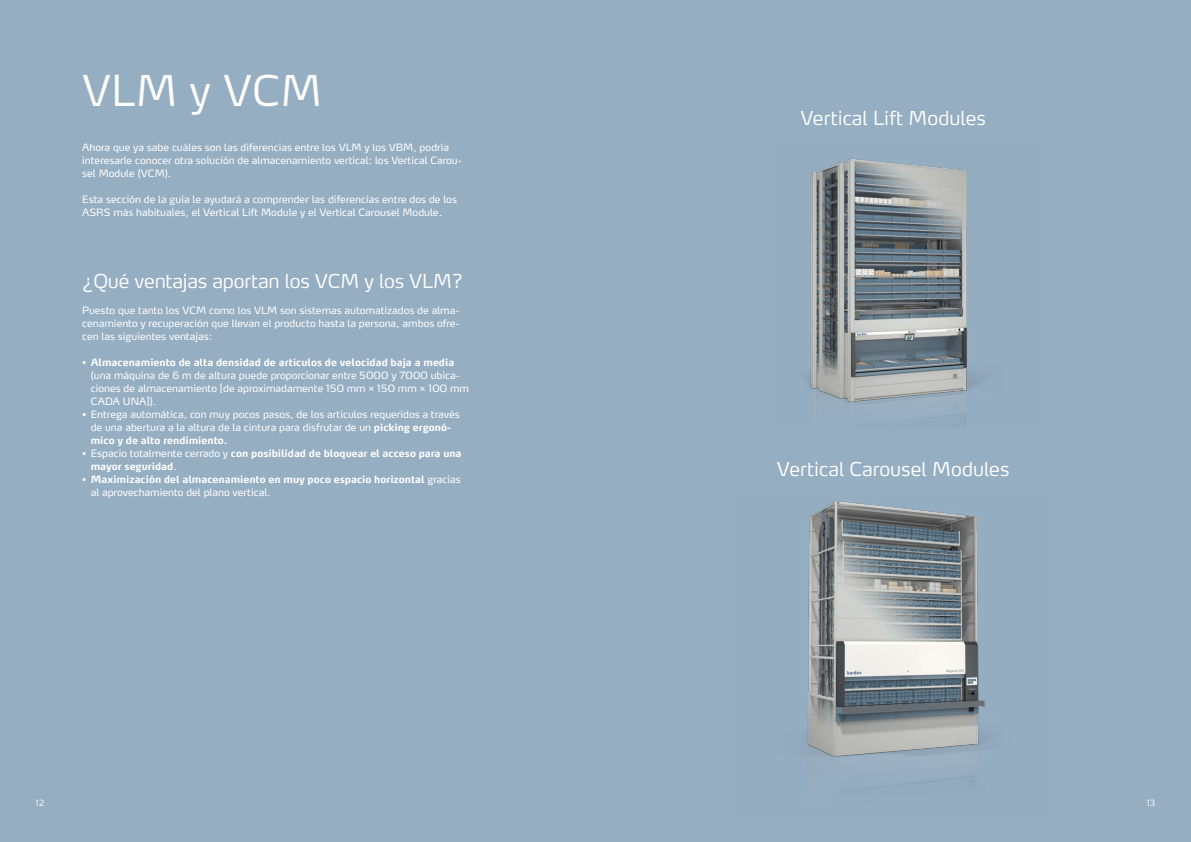
<style>
.page{position:relative;width:1191px;height:842px;background:#fff}
.page>*{position:absolute;margin:0;border:0;box-sizing:border-box;transform-origin:0 0}
.t1{font:300 42px "Max OT";color:#fff}
.t2{font:300 19px "Max OT";color:#fff}
.t3{font:10px/13px "Max OT";color:#fff}
.t4{font:700 10px/13px "Max OT";color:#fff}
.t5{font:300 8.5px "Max OT";color:#fff}
.s1{font-weight:700}
.s2{font-weight:400}
</style>
<div class="page">
<div style="left:0;top:0;width:595px;height:842px;background:#96aec2"></div>
<div style="left:595px;top:0;width:596px;height:842px;background:#96aec2"></div>
<img style="left:810px;top:158px;width:176px;height:257px">
<img style="left:807px;top:500px;width:182px;height:282px">
<h1 class="t1" style="left:82px;top:64px;width:241px">VLM y VCM</h1>
<p class="t3" style="left:82px;top:141px;width:381px">Ahora que ya sabe cuáles son las diferencias entre los VLM y los VBM, podría interesarle conocer otra solución de almacenamiento vertical: los Vertical Carou&shy;sel Module (VCM).</p>
<p class="t3" style="left:82px;top:193px;width:376px">Esta sección de la guía le ayudará a comprender las diferencias entre dos de los<br>ASRS más habituales, el Vertical Lift Module y el Vertical Carousel Module.</p>
<h2 class="t2" style="left:82px;top:269px;width:382px">¿Qué ventajas aportan los VCM y los VLM?</h2>
<p class="t3" style="left:82px;top:304px;width:379px;text-align:justify">Puesto que tanto los VCM como los VLM son sistemas automatizados de alma&shy;cenamiento y recuperación que llevan el producto hasta la persona, ambos ofre&shy;cen las siguientes ventajas:</p>
<p class="t3" style="left:91px;top:356px;width:380px;text-indent:-8px">• <span class="s1">Almacenamiento de alta densidad de artículos de velocidad baja a media </span>(una máquina de 6 m de altura puede proporcionar entre 5000 y 7000 ubica&shy;ciones de almacenamiento [de aproximadamente 150 mm × 150 mm × 100 mm CADA UNA]).</p>
<p class="t3" style="left:91px;top:408px;width:370px;text-indent:-8px">• Entrega automática, con muy pocos pasos, de los artículos requeridos a través de una abertura a la altura de la cintura para disfrutar de un <span class="s1">picking ergonó&shy;mico y de alto rendimiento.</span></p>
<p class="t4" style="left:91px;top:447px;width:372px;text-indent:-8px"><span class="s2">• Espacio totalmente cerrado y</span> con posibilidad de bloquear el acceso para una mayor seguridad<span class="s2">.</span></p>
<p class="t4" style="left:91px;top:473px;width:372px;text-indent:-8px"><span class="s2">•</span> Maximización del almacenamiento en muy poco espacio horizontal <span class="s2">gracias al aprovechamiento del plano vertical.</span></p>
<h2 class="t2" style="left:800px;top:106px;width:187px">Vertical Lift Modules</h2>
<h2 class="t2" style="left:777px;top:457px;width:234px">Vertical Carousel Modules</h2>
<p class="t5" style="left:36px;top:798px;width:10px">12</p>
<p class="t5" style="left:1146px;top:798px;width:10px">13</p>
</div>
